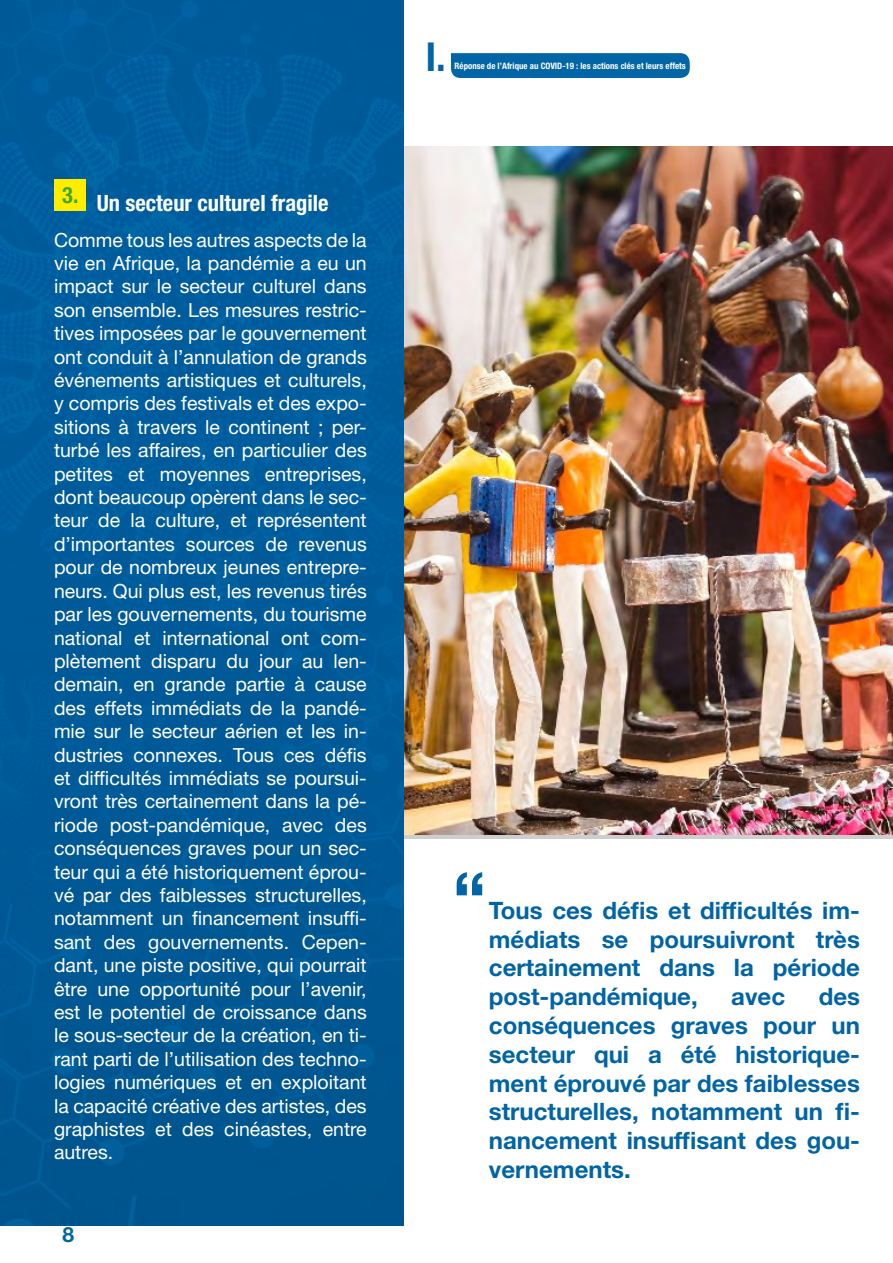
<style>
.page{position:relative;width:893px;height:1263px;background:#fff}
.page>*{position:absolute;margin:0;border:0;box-sizing:border-box;transform-origin:0 0}
.t1{font:700 72px "Helvetica Neue LT Std";color:#0064a5}
.t2{font:700 condensed 39.9px "Helvetica Neue LT Std";color:#0165a6}
.t3{font:700 24px/28.8px "Helvetica Neue LT Std";color:#0064a5;text-align:justify}
.t4{font:700 condensed 22.5px "Helvetica Neue LT Std";color:#fff}
.t5{font:700 21px "Helvetica Neue LT Std";color:#0064a5}
.t6{font:19.5px/23.4px "Helvetica Neue LT Std";color:#fff;text-align:justify}
.t7{font:700 condensed 8.85px "Helvetica Neue LT Std";color:#fff}
.s1{font-size:9px}
</style>
<div class="page">
<img style="left:404px;top:147px;width:489px;height:688px">
<img style="left:0;top:0;width:404px;height:1225px">
<div style="left:54px;top:179px;width:32px;height:31px;background:#ffed00"></div>
<div style="left:451px;top:53px;width:239px;height:25px;background:#0165a6"></div>
<p class="t4" style="left:62px;top:189px;width:268px"><sup>3.</sup> Un secteur culturel fragile</p>
<p class="t6" style="left:54px;top:228px;width:314px">Comme tous les autres aspects de la vie en Afrique, la pandémie a eu un impact sur le secteur culturel dans son ensemble. Les mesures restric&shy;tives imposées par le gouvernement ont conduit à l’annulation de grands événements artistiques et culturels, y compris des festivals et des expo&shy;sitions à travers le continent ; per&shy;turbé les affaires, en particulier des petites et moyennes entreprises, dont beaucoup opèrent dans le sec&shy;teur de la culture, et représentent d’importantes sources de revenus pour de nombreux jeunes entrepre&shy;neurs. Qui plus est, les revenus tirés par les gouvernements, du tourisme national et international ont com&shy;plètement disparu du jour au len&shy;demain, en grande partie à cause des effets immédiats de la pandé&shy;mie sur le secteur aérien et les in&shy;dustries connexes. Tous ces défis et difficultés immédiats se poursui&shy;vront très certainement dans la pé&shy;riode post-pandémique, avec des conséquences graves pour un sec&shy;teur qui a été historiquement éprou&shy;vé par des faiblesses structurelles, notamment un financement insuffi&shy;sant des gouvernements. Cepen&shy;dant, une piste positive, qui pourrait être une opportunité pour l’avenir, est le potentiel de croissance dans le sous-secteur de la création, en ti&shy;rant parti de l’utilisation des techno&shy;logies numériques et en exploitant la capacité créative des artistes, des graphistes et des cinéastes, entre autres.</p>
<p class="t5" style="left:62px;top:1222px;width:13px">8</p>
<h2 class="t2" style="left:426px;top:33px;width:21px">I.</h2>
<p class="t7" style="left:455px;top:60px;width:233px">Réponse de l’Afrique au COVID-19 : les actions clés et leurs <span class="s1">effets</span></p>
<h1 class="t1" style="left:452px;top:853px;width:37px">‘‘</h1>
<p class="t3" style="left:489px;top:895px;width:373px">Tous ces défis et difficultés im&shy;médiats se poursuivront très certainement dans la période post-pandémique,</p>
<p class="t3" style="left:489px;top:981px;width:373px;text-indent:330px">des conséquences graves pour un secteur qui a été historique&shy;ment éprouvé par des faiblesses structurelles, notamment un fi&shy;nancement insuffisant des gou&shy;vernements.</p>
<p class="t3" style="left:731px;top:981px;width:55px">avec</p>
</div>
